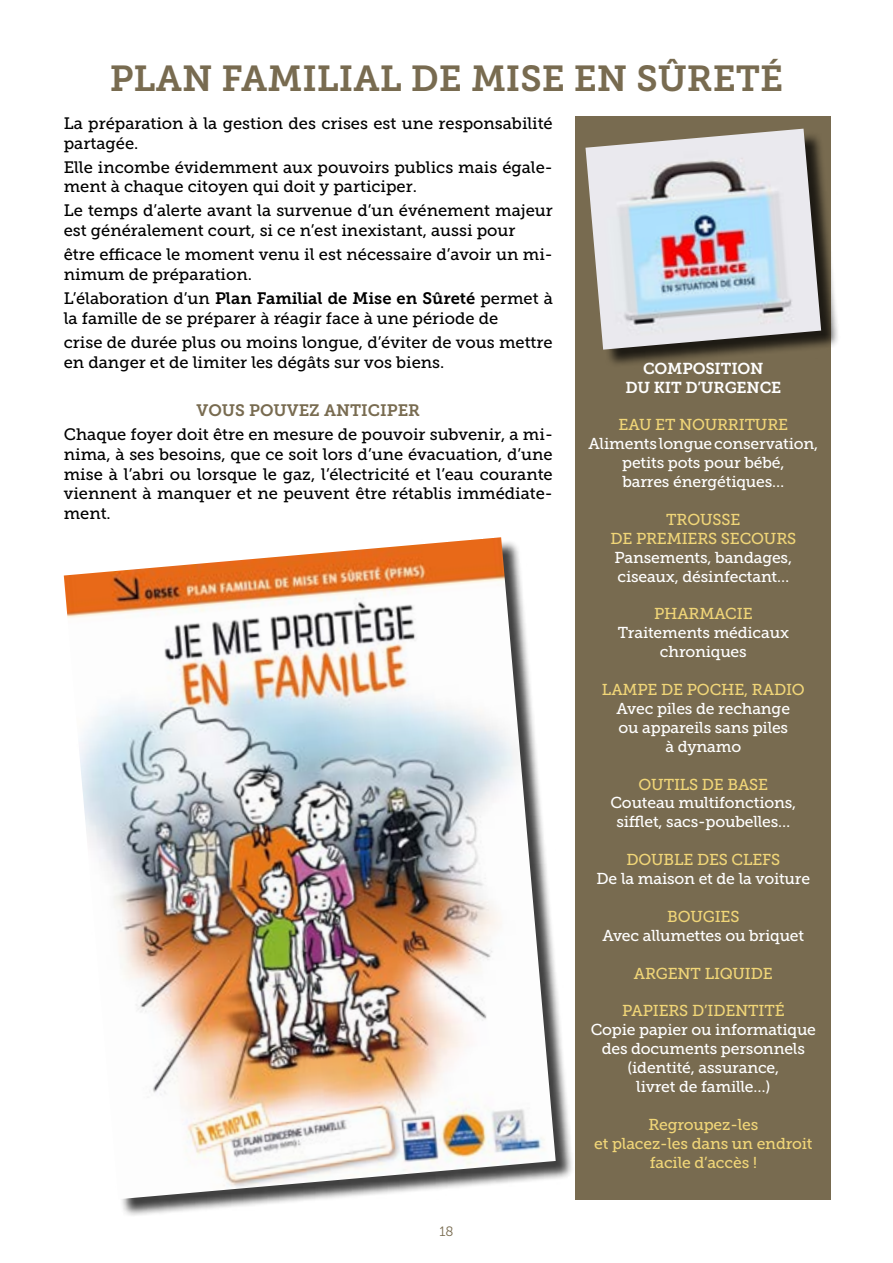
<style>
.page{position:relative;width:893px;height:1263px;background:#fff}
.page>*{position:absolute;margin:0;border:0;box-sizing:border-box;transform-origin:0 0}
.t1{font:36px "Museo Slab 700";color:#786b50}
.t2{font:16.5px/19.8px "Museo Slab 500";color:#000}
.t3{font:16.5px "Museo Slab 700";color:#000}
.t4{font:16.5px "Museo Slab 700";color:#786b50}
.t5{font:15.75px/18.9px "Museo Slab 500";letter-spacing:-.01em;color:#fff;text-align:center}
.t6{font:15.75px/18.9px "Museo Slab 500";letter-spacing:-.01em;color:#f1d678;text-align:center}
.t7{font:15.75px/18.9px "Museo Slab 700";letter-spacing:-.01em;color:#fff;text-align:center}
.t8{font:13.5px "Museo Slab 300";color:#786b50}
.s1{font-family:"Museo Slab 500"}
</style>
<div class="page">
<div style="left:576px;top:116px;width:255px;height:1083px;background:#786b50"></div>
<div style="left:66px;top:540px;width:509px;height:678px;background:#000;opacity:.75"></div>
<img style="left:64px;top:537px;width:492px;height:662px">
<div style="left:588px;top:131px;width:252px;height:237px;background:#000;opacity:.75"></div>
<img style="left:585px;top:129px;width:236px;height:221px">
<h1 class="t1" style="left:110px;top:58px;width:675px">PLAN FAMILIAL DE MISE EN SÛRETÉ</h1>
<p class="t2" style="left:64px;top:113px;width:490px">La préparation à la gestion des crises est une responsabilité partagée.</p>
<p class="t2" style="left:64px;top:157px;width:490px">Elle incombe évidemment aux pouvoirs publics mais égale&shy;ment à chaque citoyen qui doit y participer.</p>
<p class="t2" style="left:64px;top:201px;width:491px">Le temps d’alerte avant la survenue d’un événement majeur est généralement court, si ce n’est inexistant, aussi pour</p>
<p class="t2" style="left:64px;top:245px;width:490px">être efficace le moment venu il est nécessaire d’avoir un mi&shy;nimum de préparation.</p>
<p class="t3" style="left:64px;top:289px;width:490px"><span class="s1">L’élaboration d’un</span> Plan Familial de Mise en Sûreté <span class="s1">permet à</span></p>
<p class="t2" style="left:64px;top:306px;width:490px;line-height:24px">la famille de se préparer à réagir face à une période de<br>crise de durée plus ou moins longue, d’éviter de vous mettre</p>
<p class="t2" style="left:64px;top:352px;width:382px">en danger et de limiter les dégâts sur vos biens.</p>
<p class="t4" style="left:196px;top:401px;width:225px">VOUS POUVEZ ANTICIPER</p>
<p class="t2" style="left:64px;top:424px;width:491px;text-align:justify">Chaque foyer doit être en mesure de pouvoir subvenir, a mi&shy;nima, à ses besoins, que ce soit lors d’une évacuation, d’une mise à l’abri ou lorsque le gaz, l’électricité et l’eau courante viennent à manquer et ne peuvent être rétablis immédiate&shy;ment.</p>
<p class="t7" style="left:625px;top:359px;width:157px">COMPOSITION<br>DU KIT D’URGENCE</p>
<p class="t6" style="left:618px;top:416px;width:171px">EAU ET NOURRITURE</p>
<p class="t5" style="left:588px;top:434px;width:231px">Aliments longue conservation, petits pots pour bébé,<br>barres énergétiques…</p>
<p class="t6" style="left:610px;top:510px;width:187px">TROUSSE<br>DE PREMIERS SECOURS</p>
<p class="t5" style="left:615px;top:548px;width:179px;text-align:left">Pansements, bandages, ciseaux, désinfectant…</p>
<p class="t6" style="left:654px;top:605px;width:100px">PHARMACIE</p>
<p class="t5" style="left:618px;top:623px;width:173px">Traitements médicaux chroniques</p>
<p class="t6" style="left:602px;top:680px;width:204px">LAMPE DE POCHE, RADIO</p>
<p class="t5" style="left:617px;top:699px;width:175px">Avec piles de rechange ou appareils sans piles à dynamo</p>
<p class="t6" style="left:639px;top:775px;width:131px">OUTILS DE BASE</p>
<p class="t5" style="left:610px;top:794px;width:187px">Couteau multifonctions, sifflet, sacs-poubelles…</p>
<p class="t6" style="left:626px;top:850px;width:155px">DOUBLE DES CLEFS</p>
<p class="t5" style="left:596px;top:869px;width:215px">De la maison et de la voiture</p>
<p class="t6" style="left:667px;top:907px;width:74px">BOUGIES</p>
<p class="t5" style="left:602px;top:926px;width:203px">Avec allumettes ou briquet</p>
<p class="t6" style="left:634px;top:964px;width:140px">ARGENT LIQUIDE</p>
<p class="t6" style="left:622px;top:1001px;width:164px">PAPIERS D’IDENTITÉ</p>
<p class="t5" style="left:591px;top:1020px;width:227px">Copie papier ou informatique des documents personnels (identité, assurance,<br>livret de famille…)</p>
<p class="t6" style="left:594px;top:1115px;width:220px">Regroupez-les<br>et placez-les dans un endroit facile d’accès !</p>
<p class="t8" style="left:439px;top:1224px;width:16px">18</p>
</div>
